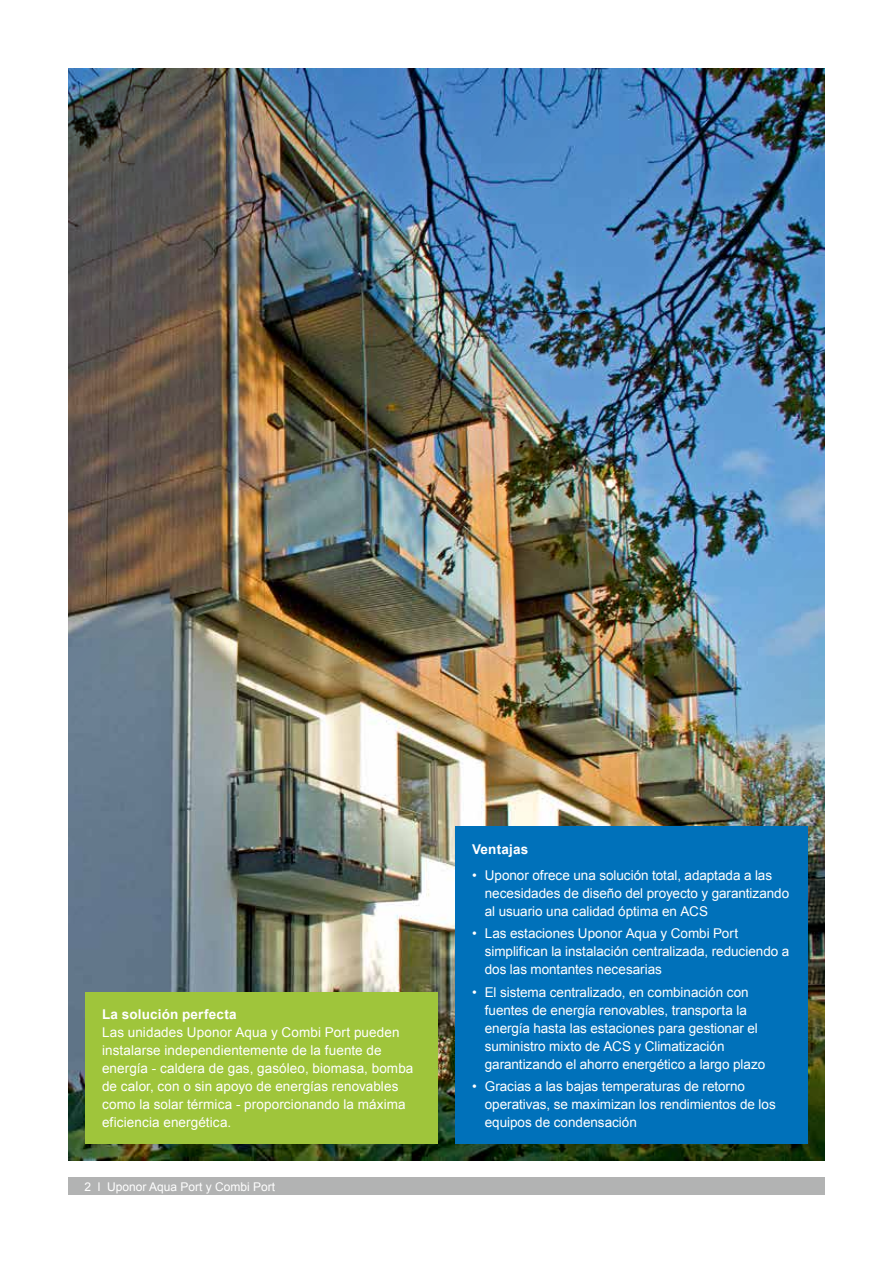
<style>
.page{position:relative;width:893px;height:1263px;background:#fff}
.page>*{position:absolute;margin:0;border:0;box-sizing:border-box;transform-origin:0 0}
.t1{font:13.5px/18px "Arial";color:#fff}
.t2{font:700 13.5px "Arial";letter-spacing:.015em;color:#fff}
.t3{font:12px "Arial";color:#fff}
</style>
<div class="page">
<div style="left:68px;top:1178px;width:757px;height:17px;background:#b2b3b3"></div>
<img style="left:68px;top:68px;width:757px;height:1093px">
<div style="left:85px;top:992px;width:353px;height:152px;background:#9fc53b"></div>
<div style="left:455px;top:827px;width:353px;height:317px;background:#0071ba"></div>
<p class="t2" style="left:102px;top:1005px;width:136px">La solución perfecta</p>
<p class="t1" style="left:102px;top:1023px;width:313px">Las unidades Uponor Aqua y Combi Port pueden instalarse independientemente de la fuente de energía - caldera de gas, gasóleo, biomasa, bomba de calor, con o sin apoyo de energías renovables como la solar térmica - proporcionando la máxima eficiencia energética.</p>
<p class="t3" style="left:85px;top:1179px;width:192px">2 l Uponor Aqua Port y Combi Port</p>
<p class="t2" style="left:472px;top:840px;width:58px">Ventajas</p>
<p class="t1" style="left:485px;top:866px;width:306px;text-indent:-13px">• Uponor ofrece una solución total, adaptada a las necesidades de diseño del proyecto y garantizando al usuario una calidad óptima en ACS</p>
<p class="t1" style="left:485px;top:925px;width:306px;text-indent:-13px">• Las estaciones Uponor Aqua y Combi Port simplifican la instalación centralizada, reduciendo a dos las montantes necesarias</p>
<p class="t1" style="left:485px;top:983px;width:282px;text-indent:-13px">• El sistema centralizado, en combinación con fuentes de energía renovables, transporta la energía hasta las estaciones para gestionar el suministro mixto de ACS y Climatización garantizando el ahorro energético a largo plazo</p>
<p class="t1" style="left:485px;top:1077px;width:292px;text-indent:-13px">• Gracias a las bajas temperaturas de retorno operativas, se maximizan los rendimientos de los equipos de condensación</p>
</div>
